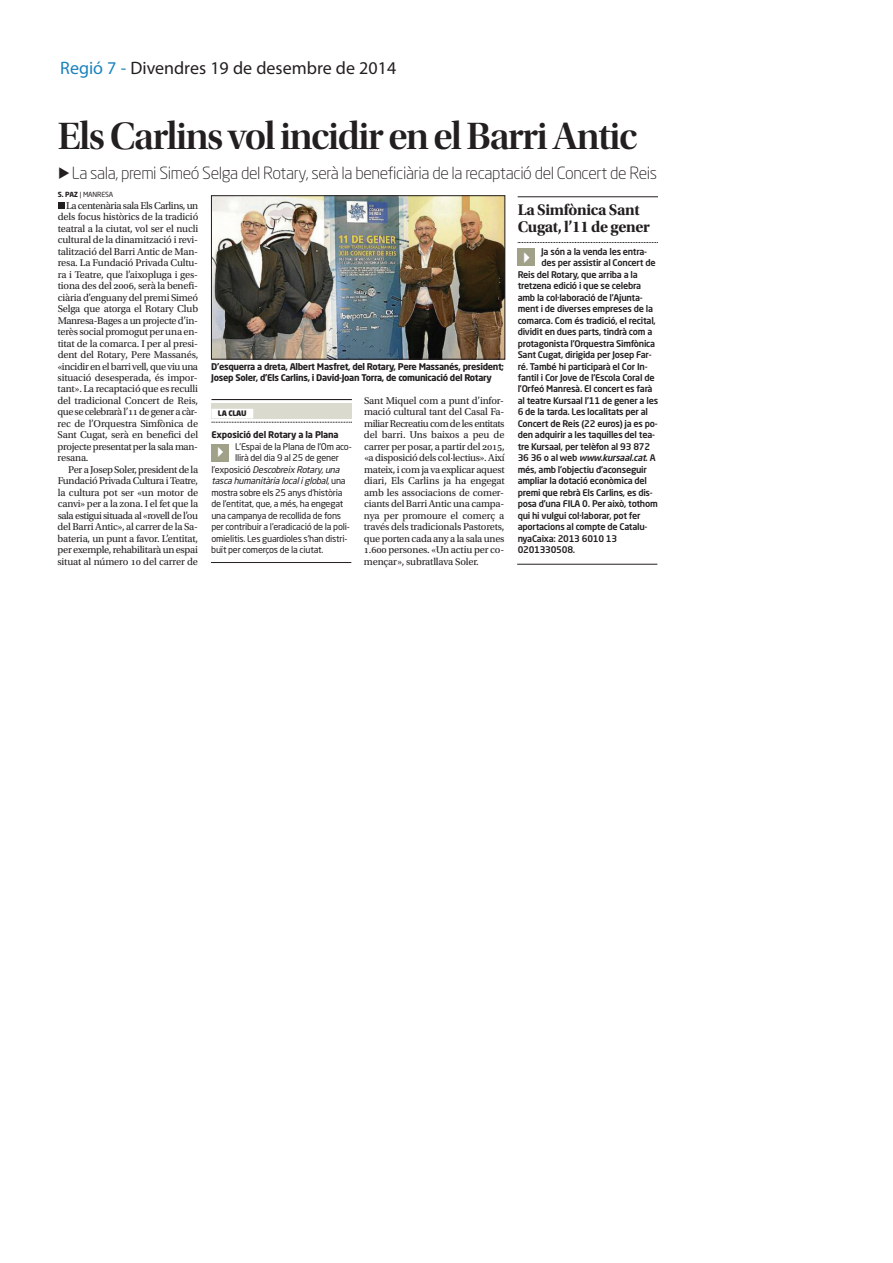
<style>
.page{position:relative;width:893px;height:1263px;background:#fff}
.page>*{position:absolute;margin:0;border:0;box-sizing:border-box;transform-origin:0 0}
.t1{font:39.75px "Utopia Std Semibold Disp";letter-spacing:.04em;color:#231f20}
.t2{font:18px "Myriad Pro";color:#231f20}
.t3{font:300 16.65px "Neo Sans Pro";letter-spacing:-.025em;color:#231f20}
.t4{font:16.05px/17.1px "Utopia Std Bold Subh";letter-spacing:-.02em;color:#231f20}
.t5{font:10.35px/11.4px "Utopia Std";letter-spacing:-.02em;color:#231f20;text-align:justify}
.t6{font:500 9.15px "Neo Sans Pro";letter-spacing:-.025em;color:#231f20}
.t7{font:9.15px "Neo Sans Pro";letter-spacing:-.02em;color:#231f20}
.t8{font:700 9.15px/11.6px "Neo Sans Pro";letter-spacing:-.035em;color:#231f20}
.t9{font:italic 9.15px "Neo Sans Pro";color:#231f20}
.t10{font:italic 500 9.15px "Neo Sans Pro";color:#231f20}
.t11{font:900 7.5px "Neo Sans Pro";color:#231f20}
.t12{font:6.9px "Neo Sans Pro";letter-spacing:-.015em;color:#231f20}
.s1{color:#1a81bb}
.s2{font-weight:700}
.s3{font-style:normal}
</style>
<div class="page">
<div style="left:58px;top:202px;width:6px;height:7px;background:#231f20"></div>
<img style="left:213px;top:197px;width:290px;height:160px">
<div style="left:211px;top:195px;width:294px;height:164px;border:1px solid #231f20"></div>
<div style="left:518px;top:249px;width:17px;height:17px;background:#a1a089"></div>
<hr style="left:517px;top:564px;width:140px;height:1px;background:#231f20">
<hr style="left:518px;top:196px;width:139px;height:1px;background:#231f20">
<svg style="left:518px;top:242px;width:140px;height:1px"></svg>
<div style="left:211px;top:444px;width:18px;height:17px;background:#a1a089"></div>
<hr style="left:211px;top:562px;width:140px;height:1px;background:#231f20">
<hr style="left:211px;top:399px;width:141px;height:1px;background:#231f20">
<div style="left:211px;top:403px;width:141px;height:15px;background:#dadacf"></div>
<div style="left:211px;top:408px;width:42px;height:10px;background:#fff"></div>
<svg style="left:211px;top:422px;width:141px;height:1px"></svg>
<h2 class="t2" style="left:60px;top:57px;width:337px"><span class="s1">Regió 7 -</span> Divendres 19 de desembre de 2014</h2>
<h1 class="t1" style="left:58px;top:114px;width:581px">ElsCarlinsvolincidirenelBarriAntic</h1>
<h3 class="t3" style="left:58px;top:163px;width:600px">◆La sala, premi Simeó Selga del Rotary, serà la beneficiària de la recaptació del Concert de Reis</h3>
<p class="t12" style="left:58px;top:190px;width:57px"><span class="s2">S. PAZ</span> | MANRESA</p>
<p class="t5" style="left:58px;top:200px;width:142px;text-indent:9px">La centenària sala Els Carlins, un dels focus històrics de la tradició teatral a la ciutat, vol ser el nucli cultural de la dinamització i revi&shy;talització del Barri Antic de Man&shy;resa. La Fundació Privada Cultu&shy;ra i Teatre, que l’aixopluga i ges&shy;tiona des del 2006, serà la benefi&shy;ciària d’enguany del premi Simeó Selga que atorga el Rotary Club Manresa-Bages a un projecte d’in&shy;terès social promogut per una en&shy;titat de la comarca. I per al presi&shy;dent del Rotary, Pere Massanés, «incidir en el barri vell, que viu una situació desesperada, és impor&shy;tant». La recaptació que es reculli del tradicional Concert de Reis, que se celebrarà l’11 de gener a càr&shy;rec de l’Orquestra Simfònica de Sant Cugat, serà en benefici del projecte presentat per la sala man&shy;resana.</p>
<p class="t5" style="left:57px;top:464px;width:142px;text-indent:11px">Per a Josep Soler, president de la Fundació Privada Cultura i Teatre, la cultura pot ser «un motor de canvi» per a la zona. I el fet que la sala estigui situada al «rovell de l’ou del Barri Antic», al carrer de la Sa&shy;bateria, un punt a favor. L’entitat, per exemple, rehabilitarà un espai situat al número 10 del carrer de</p>
<p class="t8" style="left:211px;top:360px;width:294px">D’esquerra a dreta, Albert Masfret, del Rotary, Pere Massanés, president;<br>Josep Soler, d’Els Carlins, i David-Joan Torra, de comunicació del Rotary</p>
<p class="t11" style="left:218px;top:408px;width:30px">LA CLAU</p>
<p class="t8" style="left:211px;top:429px;width:129px">Exposició del Rotary a la Plana</p>
<p class="t7" style="left:235px;top:441px;width:118px">L’Espai de la Plana de l’Om aco-</p>
<p class="t7" style="left:235px;top:452px;width:105px">llirà del dia 9 al 25 de gener</p>
<p class="t9" style="left:211px;top:464px;width:132px"><span class="s3">l ’ e x p o s i c i ó</span> Descobreix Rotary, una</p>
<p class="t9" style="left:211px;top:475px;width:136px">tasca humanitària local i global, <span class="s3">u n a</span></p>
<p class="t7" style="left:211px;top:486px;width:133px">mostra sobre els 25 anys d’història</p>
<p class="t7" style="left:211px;top:498px;width:133px">de l’entitat, que, a més, ha engegat</p>
<p class="t7" style="left:211px;top:509px;width:131px">una campanya de recollida de fons</p>
<p class="t7" style="left:211px;top:521px;width:140px">per contribuir a l’eradicació de la poli-</p>
<p class="t7" style="left:211px;top:532px;width:138px">omielitis. Les guardioles s’han distri-</p>
<p class="t7" style="left:211px;top:544px;width:114px">buït per comerços de la ciutat.</p>
<p class="t5" style="left:364px;top:395px;width:142px">Sant Miquel com a punt d’infor&shy;mació cultural tant del Casal Fa&shy;miliar Recreatiu com de les entitats del barri. Uns baixos a peu de carrer per posar, a partir del 2015, «a disposició dels col·lectius». Així mateix, i com ja va explicar aquest diari, Els Carlins ja ha engegat amb les associacions de comer&shy;ciants del Barri Antic una campa&shy;nya per promoure el comerç a través dels tradicionals Pastorets, que porten cada any a la sala unes 1.600 persones. «Un actiu per co&shy;mençar», subratllava Soler.</p>
<h3 class="t4" style="left:518px;top:201px;width:134px">La Simfònica Sant<br>Cugat, l’11 de gener</h3>
<p class="t6" style="left:541px;top:245px;width:107px">Ja són a la venda les entra-</p>
<p class="t6" style="left:541px;top:257px;width:116px">des per assistir al Concert de</p>
<p class="t6" style="left:518px;top:268px;width:122px">Reis del Rotary, que arriba a la</p>
<p class="t6" style="left:518px;top:280px;width:125px">tretzena edició i que se celebra</p>
<p class="t6" style="left:518px;top:291px;width:127px">amb la col·laboració de l’Ajunta-</p>
<p class="t6" style="left:518px;top:303px;width:137px">ment i de diverses empreses de la</p>
<p class="t6" style="left:518px;top:314px;width:140px">comarca. Com és tradició, el recital,</p>
<p class="t6" style="left:518px;top:326px;width:136px">dividit en dues parts, tindrà com a</p>
<p class="t6" style="left:518px;top:337px;width:139px">protagonista l’Orquestra Simfònica</p>
<p class="t6" style="left:518px;top:349px;width:135px">Sant Cugat, dirigida per Josep Far-</p>
<p class="t6" style="left:518px;top:360px;width:131px">ré. També hi participarà el Cor In-</p>
<p class="t6" style="left:518px;top:372px;width:138px">fantil i Cor Jove de l’Escola Coral de</p>
<p class="t6" style="left:518px;top:383px;width:136px">l’Orfeó Manresà. El concert es farà</p>
<p class="t6" style="left:518px;top:395px;width:142px">al teatre Kursaal l’11 de gener a les</p>
<p class="t6" style="left:518px;top:406px;width:132px">6 de la tarda. Les localitats per al</p>
<p class="t6" style="left:518px;top:417px;width:142px">Concert de Reis (22 euros) ja es po-</p>
<p class="t6" style="left:518px;top:429px;width:139px">den adquirir a les taquilles del tea-</p>
<p class="t6" style="left:518px;top:440px;width:134px">tre Kursaal, per telèfon al 93 872</p>
<p class="t10" style="left:518px;top:452px;width:139px"><span class="s3">3 6 3 6 o a l we b</span> www.kursaal.cat<span class="s3">. A</span></p>
<p class="t6" style="left:518px;top:463px;width:131px">més, amb l’objectiu d’aconseguir</p>
<p class="t6" style="left:518px;top:475px;width:131px">ampliar la dotació econòmica del</p>
<p class="t6" style="left:518px;top:486px;width:137px">premi que rebrà Els Carlins, es dis-</p>
<p class="t6" style="left:518px;top:498px;width:142px">posa d’una FILA 0. Per això, tothom</p>
<p class="t6" style="left:518px;top:509px;width:124px">qui hi vulgui col·laborar, pot fer</p>
<p class="t6" style="left:518px;top:521px;width:131px">aportacions al compte de Catalu-</p>
<p class="t6" style="left:518px;top:532px;width:101px">nyaCaixa: 2013 6010 13</p>
<p class="t6" style="left:518px;top:544px;width:59px">0201330508.</p>
</div>
